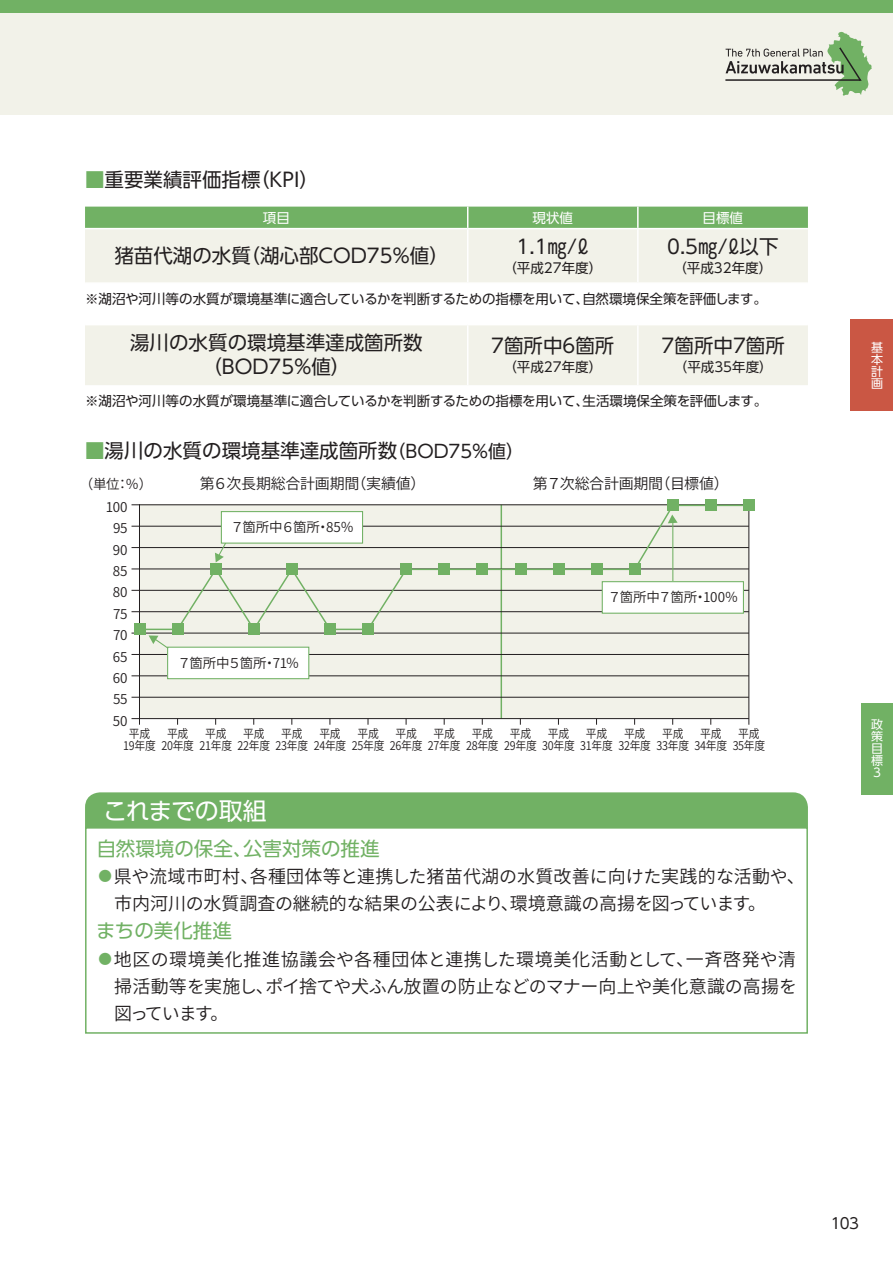
<style>
.page{position:relative;width:893px;height:1263px;background:#fff}
.page>*{position:absolute;margin:0;border:0;box-sizing:border-box;transform-origin:0 0}
.t1{font:24px "UD Shin Go Pro";letter-spacing:-.03em;color:#fff}
.t2{font:19.5px/24px "UD Shin Go Pro";color:#231f20;text-align:center}
.t3{font:19.5px "UD Shin Go Pro";color:#71b164}
.t4{font:600 18px/27px "Noto Sans CJ Kjp";letter-spacing:-.005em;color:#231f20}
.t5{font:600 15px "Noto Sans CJ Kjp";letter-spacing:-.015em;color:#231f20}
.t6{font:15px "UD Shin Go Pro";color:#231f20}
.t7{font:13.5px "UD Shin Go Pro";color:#231f20}
.t8{font:600 13.5px "Noto Sans CJ Kjp";letter-spacing:-.02em;color:#231f20}
.t9{font:13.5px "UD Shin Go Pro";color:#fff}
.t10{font:600 12px/12.8px "Noto Sans CJ Kjp";letter-spacing:-.025em;color:#231f20;text-align:center;scale:.9 1}
.t11{font:12px/12px "UD Shin Go Pro";color:#fff;text-align:justify}
.s1{color:#71b164}
.s2{font-size:18px}
.s3{font-size:13.5px;color:#71b164}
</style>
<div class="page">
<div style="left:0;top:0;width:893px;height:115px;background:#f2f2e9"></div>
<div style="left:0;top:0;width:893px;height:13px;background:#71b164"></div>
<svg style="left:725px;top:32px;width:147px;height:64px"></svg>
<div style="left:850px;top:319px;width:43px;height:92px;background:#ca5744"></div>
<div style="left:861px;top:703px;width:32px;height:91px;background:#71b164"></div>
<svg style="left:85px;top:229px;width:723px;height:156px;fill:#f2f2e9"></svg>
<div style="left:85px;top:207px;width:723px;height:21px;background:#71b164"></div>
<hr style="left:637px;top:207px;width:2px;height:21px;background:#fff">
<hr style="left:467px;top:229px;width:1px;height:53px;background:#fff">
<hr style="left:637px;top:229px;width:2px;height:53px;background:#fff">
<hr style="left:85px;top:282px;width:383px;height:2px;background:#fff">
<hr style="left:468px;top:282px;width:170px;height:2px;background:#fff">
<hr style="left:638px;top:282px;width:170px;height:2px;background:#fff">
<hr style="left:85px;top:324px;width:383px;height:1px;background:#fff">
<hr style="left:468px;top:324px;width:170px;height:1px;background:#fff">
<hr style="left:467px;top:325px;width:1px;height:60px;background:#fff">
<hr style="left:638px;top:324px;width:170px;height:1px;background:#fff">
<hr style="left:637px;top:325px;width:2px;height:60px;background:#fff">
<div style="left:85px;top:792px;width:723px;height:35px;background:#71b164"></div>
<div style="left:85px;top:827px;width:723px;height:207px;border:2px solid #71b164"></div>
<div style="left:139px;top:504px;width:610px;height:215px;background:#f2f2e9"></div>
<hr style="left:501px;top:505px;width:1px;height:213px;background:#71b164">
<hr style="left:132px;top:697px;width:617px;height:1px;background:#231f20">
<hr style="left:132px;top:676px;width:617px;height:1px;background:#231f20">
<hr style="left:132px;top:654px;width:617px;height:1px;background:#231f20">
<hr style="left:132px;top:633px;width:617px;height:1px;background:#231f20">
<hr style="left:132px;top:611px;width:617px;height:1px;background:#231f20">
<hr style="left:132px;top:590px;width:617px;height:1px;background:#231f20">
<hr style="left:132px;top:569px;width:617px;height:1px;background:#231f20">
<hr style="left:132px;top:547px;width:617px;height:1px;background:#231f20">
<hr style="left:132px;top:526px;width:617px;height:1px;background:#231f20">
<hr style="left:132px;top:504px;width:617px;height:1px;background:#231f20">
<hr style="left:132px;top:718px;width:617px;height:1px;background:#231f20">
<hr style="left:139px;top:504px;width:1px;height:221px;background:#231f20">
<hr style="left:749px;top:504px;width:1px;height:221px;background:#231f20">
<div style="left:134px;top:624px;width:12px;height:11px;background:#71b164"></div>
<div style="left:172px;top:624px;width:11px;height:11px;background:#71b164"></div>
<div style="left:248px;top:624px;width:12px;height:11px;background:#71b164"></div>
<div style="left:667px;top:500px;width:11px;height:11px;background:#71b164"></div>
<div style="left:705px;top:500px;width:12px;height:11px;background:#71b164"></div>
<div style="left:743px;top:500px;width:12px;height:11px;background:#71b164"></div>
<div style="left:324px;top:624px;width:12px;height:11px;background:#71b164"></div>
<div style="left:362px;top:624px;width:12px;height:11px;background:#71b164"></div>
<svg style="left:138px;top:504px;width:612px;height:128px"></svg>
<div style="left:221px;top:512px;width:142px;height:31px;background:#fff"></div>
<div style="left:221px;top:511px;width:142px;height:33px;border:1px solid #71b164"></div>
<div style="left:168px;top:647px;width:141px;height:32px;background:#fff"></div>
<div style="left:167px;top:647px;width:142px;height:32px;border:1px solid #71b164"></div>
<svg style="left:215px;top:540px;width:13px;height:22px"></svg>
<svg style="left:149px;top:635px;width:21px;height:15px"></svg>
<hr style="left:672px;top:521px;width:1px;height:69px;background:#71b164">
<svg style="left:668px;top:514px;width:10px;height:9px"></svg>
<div style="left:602px;top:582px;width:141px;height:31px;background:#fff"></div>
<div style="left:602px;top:581px;width:142px;height:33px;border:1px solid #71b164"></div>
<p class="t2" style="left:85px;top:167px;width:236px"><span class="s1">■</span>重要業績評価指標（KPI）</p>
<p class="t9" style="left:263px;top:207px;width:28px">項目</p>
<p class="t9" style="left:532px;top:207px;width:42px">現状値</p>
<p class="t9" style="left:703px;top:207px;width:42px">目標値</p>
<p class="t2" style="left:114px;top:243px;width:336px">猪苗代湖の水質（湖心部COD75％値）</p>
<p class="t2" style="left:517px;top:234px;width:78px">1.1㎎/ℓ</p>
<p class="t7" style="left:503px;top:257px;width:100px">（平成27年度）</p>
<p class="t2" style="left:667px;top:234px;width:113px">0.5㎎/ℓ以下</p>
<p class="t7" style="left:673px;top:257px;width:100px">（平成32年度）</p>
<p class="t7" style="left:85px;top:287px;width:683px">※湖沼や河川等の水質が環境基準に適合しているかを判断するための指標を用いて、自然環境保全策を評価します。</p>
<p class="t2" style="left:130px;top:330px;width:294px">湯川の水質の環境基準達成箇所数（BOD75％値）</p>
<p class="t2" style="left:491px;top:333px;width:125px">7箇所中6箇所</p>
<p class="t2" style="left:662px;top:333px;width:125px">7箇所中7箇所</p>
<p class="t7" style="left:674px;top:356px;width:100px">（平成35年度）</p>
<p class="t7" style="left:85px;top:389px;width:684px">※湖沼や河川等の水質が環境基準に適合しているかを判断するための指標を用いて、生活環境保全策を評価します。</p>
<p class="t2" style="left:85px;top:438px;width:441px"><span class="s1">■</span>湯川の水質の環境基準達成箇所数<span class="s2">（BOD75％値）</span></p>
<p class="t7" style="left:503px;top:356px;width:100px">（平成27年度）</p>
<p class="t8" style="left:80px;top:477px;width:74px">（単位：％）</p>
<p class="t8" style="left:106px;top:499px;width:23px">100</p>
<p class="t8" style="left:113px;top:521px;width:16px">95</p>
<p class="t8" style="left:113px;top:542px;width:16px">90</p>
<p class="t8" style="left:113px;top:563px;width:16px">85</p>
<p class="t8" style="left:113px;top:585px;width:16px">80</p>
<p class="t8" style="left:113px;top:606px;width:16px">75</p>
<p class="t8" style="left:113px;top:628px;width:16px">70</p>
<p class="t8" style="left:113px;top:649px;width:16px">65</p>
<p class="t8" style="left:113px;top:670px;width:16px">60</p>
<p class="t8" style="left:113px;top:692px;width:16px">55</p>
<p class="t5" style="left:200px;top:475px;width:227px">第６次長期総合計画期間（実績値）</p>
<p class="t5" style="left:533px;top:475px;width:197px">第７次総合計画期間（目標値）</p>
<p class="t8" style="left:230px;top:519px;width:125px">７箇所中６箇所・85％</p>
<p class="t8" style="left:177px;top:655px;width:123px">７箇所中５箇所・71％</p>
<p class="t8" style="left:608px;top:590px;width:132px">７箇所中７箇所・100％</p>
<p class="t8" style="left:113px;top:713px;width:16px">50</p>
<p class="t10" style="left:123px;top:727px;width:38px">平成<br>19年度</p>
<p class="t10" style="left:199px;top:727px;width:38px">平成<br>21年度</p>
<p class="t10" style="left:238px;top:727px;width:38px">平成<br>22年度</p>
<p class="t10" style="left:276px;top:727px;width:38px">平成<br>23年度</p>
<p class="t10" style="left:314px;top:727px;width:38px">平成<br>24年度</p>
<p class="t10" style="left:352px;top:727px;width:38px">平成<br>25年度</p>
<p class="t10" style="left:390px;top:727px;width:38px">平成<br>26年度</p>
<p class="t10" style="left:428px;top:727px;width:38px">平成<br>27年度</p>
<p class="t10" style="left:466px;top:727px;width:38px">平成<br>28年度</p>
<p class="t10" style="left:504px;top:727px;width:38px">平成<br>29年度</p>
<p class="t10" style="left:542px;top:727px;width:38px">平成<br>30年度</p>
<p class="t10" style="left:580px;top:727px;width:38px">平成<br>31年度</p>
<p class="t10" style="left:618px;top:727px;width:38px">平成<br>32年度</p>
<p class="t10" style="left:656px;top:727px;width:38px">平成<br>33年度</p>
<p class="t10" style="left:695px;top:727px;width:38px">平成<br>34年度</p>
<p class="t10" style="left:733px;top:727px;width:38px">平成<br>35年度</p>
<p class="t10" style="left:161px;top:727px;width:38px">平成<br>20年度</p>
<h1 class="t1" style="left:103px;top:791px;width:165px">これまでの取組</h1>
<p class="t3" style="left:97px;top:833px;width:284px">自然環境の保全、公害対策の推進</p>
<p class="t4" style="left:114px;top:863px;width:692px;text-indent:-16px"><span class="s3">●</span>県や流域市町村、各種団体等と連携した猪苗代湖の水質改善に向けた実践的な活動や、市内河川の水質調査の継続的な結果の公表により、環境意識の高揚を図っています。</p>
<p class="t3" style="left:96px;top:915px;width:137px">まちの美化推進</p>
<p class="t4" style="left:114px;top:946px;width:684px;text-align:justify;text-indent:-16px"><span class="s3">●</span>地区の環境美化推進協議会や各種団体と連携した環境美化活動として、一斉啓発や清掃活動等を実施し、ポイ捨てや犬ふん放置の防止などのマナー向上や美化意識の高揚を図っています。</p>
<p class="t11" style="left:871px;top:341px;width:13px">基本計画</p>
<p class="t11" style="left:871px;top:718px;width:13px">政策目標3</p>
<p class="t6" style="left:831px;top:1211px;width:30px">103</p>
</div>
